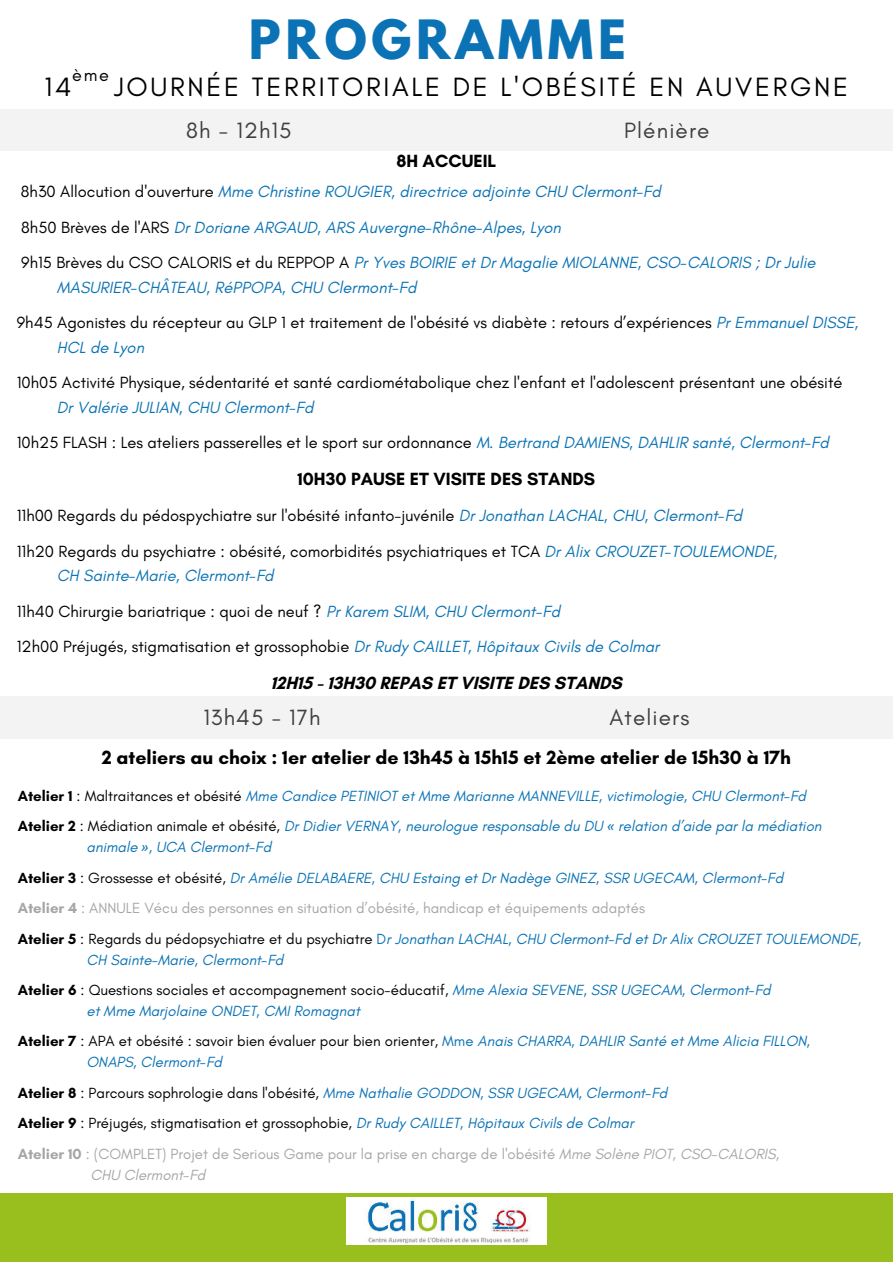
<style>
.page{position:relative;width:893px;height:1264px;background:#fff}
.page>*{position:absolute;margin:0;border:0;box-sizing:border-box;transform-origin:0 0}
.t1{font:700 48px "League Spartan";letter-spacing:.1em;color:#0b73b5}
.t2{font:27px "Glacial Indifference";letter-spacing:.1em;color:#000}
.t3{font:22.5px "Glacial Indifference";letter-spacing:.05em;color:#403e3e}
.t4{font:700 19.5px "Glacial Indifference";color:#000}
.t5{font:700 18px "Glacial Indifference";color:#000}
.t6{font:18px "Glacial Indifference";color:#000}
.t7{font:italic 16.5px/35.4px "Glacial Indifference";color:#0b73b5}
.t8{font:16.5px/35.4px "Glacial Indifference";color:#000}
.t9{font:italic 15px/30.6px "Glacial Indifference";color:#0b73b5}
.t10{font:italic 15px "Glacial Indifference";color:#a6a6a6}
.s1{font-style:normal;color:#000}
.s2{font-style:italic;color:#0b73b5}
.s3{font-weight:700;font-style:normal;color:#000}
.s4{font-family:"Noto Sans"}
.s5{font-weight:700;font-style:normal;color:#a6a6a6}
.s6{font-style:normal;color:#a6a6a6}
.s7{font-style:normal}
.s8{color:#a6a6a6}
</style>
<div class="page">
<div style="left:0;top:1193px;width:892px;height:68px;background:#98bf1d"></div>
<div style="left:0;top:109px;width:892px;height:42px;background:#f3f3f3"></div>
<div style="left:0;top:695px;width:892px;height:43px;background:#f3f3f3"></div>
<img style="left:346px;top:1197px;width:200px;height:47px">
<h1 class="t1" style="left:249px;top:2px;width:378px">PROGRAMME</h1>
<p class="t6" style="left:72px;top:65px;width:39px">ème</p>
<h2 class="t2" style="left:45px;top:71px;width:28px">14</h2>
<h2 class="t2" style="left:114px;top:71px;width:735px">JOURNÉE TERRITORIALE DE L'OBÉSITÉ EN AUVERGNE</h2>
<h3 class="t3" style="left:186px;top:118px;width:107px">8h - 12h15</h3>
<h3 class="t3" style="left:624px;top:118px;width:87px">Plénière</h3>
<p class="t5" style="left:396px;top:150px;width:101px">8H ACCUEIL</p>
<p class="t7" style="left:21px;top:174px;width:795px"><span class="s1">8h30 Allocution d'ouverture</span> Mme Christine ROUGIER, directrice adjointe CHU Clermont-Fd<br><span class="s1">8h50 Brèves de l'ARS</span> Dr Doriane ARGAUD, ARS Auvergne-Rhône-Alpes, Lyon<br><span class="s1">9h15 Brèves du CSO CALORIS et du REPPOP A</span> Pr Yves BOIRIE et Dr Magalie MIOLANNE, CSO-CALORIS ; Dr Julie</p>
<p class="t8" style="left:17px;top:269px;width:842px;text-indent:40px"><span class="s2">MASURIER-CHÂTEAU, RéPPOPA, CHU Clermont-Fd<br></span>9h45 Agonistes du récepteur au GLP 1 et traitement de l'obésité vs diabète : retours d’expériences <span class="s2">Pr Emmanuel DISSE,</span></p>
<p class="t7" style="left:57px;top:329px;width:89px">HCL de Lyon</p>
<p class="t8" style="left:17px;top:365px;width:827px">10h05 Activité Physique, sédentarité et santé cardiométabolique chez l'enfant et l'adolescent présentant une obésité</p>
<p class="t7" style="left:17px;top:389px;width:813px;text-indent:40px">Dr Valérie JULIAN, CHU Clermont-Fd<br><span class="s1">10h25 FLASH : Les ateliers passerelles et le sport sur ordonnance</span> M. Bertrand DAMIENS, DAHLIR santé, Clermont-Fd</p>
<p class="t5" style="left:297px;top:467px;width:299px">10H30 PAUSE ET VISITE DES STANDS</p>
<p class="t8" style="left:17px;top:498px;width:762px">11h00 Regards du pédospychiatre sur l'obésité infanto-juvénile <span class="s2">Dr Jonathan LACHAL, CHU, Clermont-Fd<br></span>11h20 Regards du psychiatre : obésité, comorbidités psychiatriques et TCA <span class="s2">Dr Alix CROUZET-TOULEMONDE,</span></p>
<p class="t7" style="left:17px;top:558px;width:644px;text-indent:40px">CH Sainte-Marie, Clermont-Fd<br><span class="s1">11h40 Chirurgie bariatrique : quoi de neuf ?</span> Pr Karem SLIM, CHU Clermont-Fd<br><span class="s1">12h00 Préjugés, stigmatisation et grossophobie</span> Dr Rudy CAILLET, Hôpitaux Civils de Colmar</p>
<p class="t5" style="left:271px;top:672px;width:353px">12H15 - 13H30 REPAS ET VISITE DES STANDS</p>
<h3 class="t3" style="left:203px;top:704px;width:119px">13h45 - 17h</h3>
<h3 class="t3" style="left:609px;top:704px;width:81px">Ateliers</h3>
<h3 class="t4" style="left:102px;top:745px;width:690px">2 ateliers au choix : 1er atelier de 13h45 à 15h15 et 2ème atelier de 15h30 à 17h</h3>
<p class="t9" style="left:18px;top:780px;width:805px"><span class="s3">Atelier 1</span> <span class="s1">: Maltraitances et obésité</span> Mme Candice PETINIOT et Mme Marianne MANNEVILLE, victimologie, CHU Clermont-Fd<br><span class="s3">Atelier 2</span> <span class="s1">: Médiation animale et obésité,</span> Dr Didier VERNAY, neurologue responsable du DU <span class="s4">«</span> relation d’aide par la médiation</p>
<p class="t9" style="left:18px;top:832px;width:844px;text-indent:69px">animale <span class="s4">»</span>, UCA Clermont-Fd<br><span class="s3">Atelier 3</span> <span class="s1">: Grossesse et obésité,</span> Dr Amélie DELABAERE, CHU Estaing et Dr Nadège GINEZ, SSR UGECAM, Clermont-Fd<br><span class="s5">Atelier 4</span> <span class="s6">: ANNULE Vécu des personnes en situation d’obésité, handicap et équipements adaptés<br></span><span class="s3">Atelier 5</span> <span class="s1">: Regards du pédopsychiatre et du psychiatre</span> <span class="s7">D</span>r Jonathan LACHAL, CHU Clermont-Fd et Dr Alix CROUZET TOULEMONDE,</p>
<p class="t9" style="left:18px;top:944px;width:754px;text-indent:69px">CH Sainte-Marie, Clermont-Fd<br><span class="s3">Atelier 6</span> <span class="s1">: Questions sociales et accompagnement socio-éducatif,</span> Mme Alexia SEVENE, SSR UGECAM, Clermont-Fd</p>
<p class="t9" style="left:18px;top:995px;width:793px;text-indent:69px">et Mme Marjolaine ONDET, CMI Romagnat<br><span class="s3">Atelier 7</span> <span class="s1">: APA et obésité : savoir bien évaluer pour bien orienter,</span> <span class="s7">Mme</span> Anais CHARRA, DAHLIR Santé et Mme Alicia FILLON,</p>
<p class="t9" style="left:18px;top:1046px;width:763px;text-indent:69px">ONAPS, Clermont-Fd<br><span class="s3">Atelier 8</span> <span class="s1">: Parcours sophrologie dans l'obésité,</span> Mme Nathalie GODDON, SSR UGECAM, Clermont-Fd<br><span class="s3">Atelier 9</span> <span class="s1">: Préjugés, stigmatisation et grossophobie,</span> Dr Rudy CAILLET, Hôpitaux Civils de Colmar<br><span class="s5">Atelier 10</span> <span class="s6">: (COMPLET) Projet de Serious Game pour la prise en charge de l'obésité</span> <span class="s8">Mme Solène PIOT, CSO-CALORIS,</span></p>
<p class="t10" style="left:90px;top:1166px;width:116px">CHU Clermont-Fd</p>
</div>
